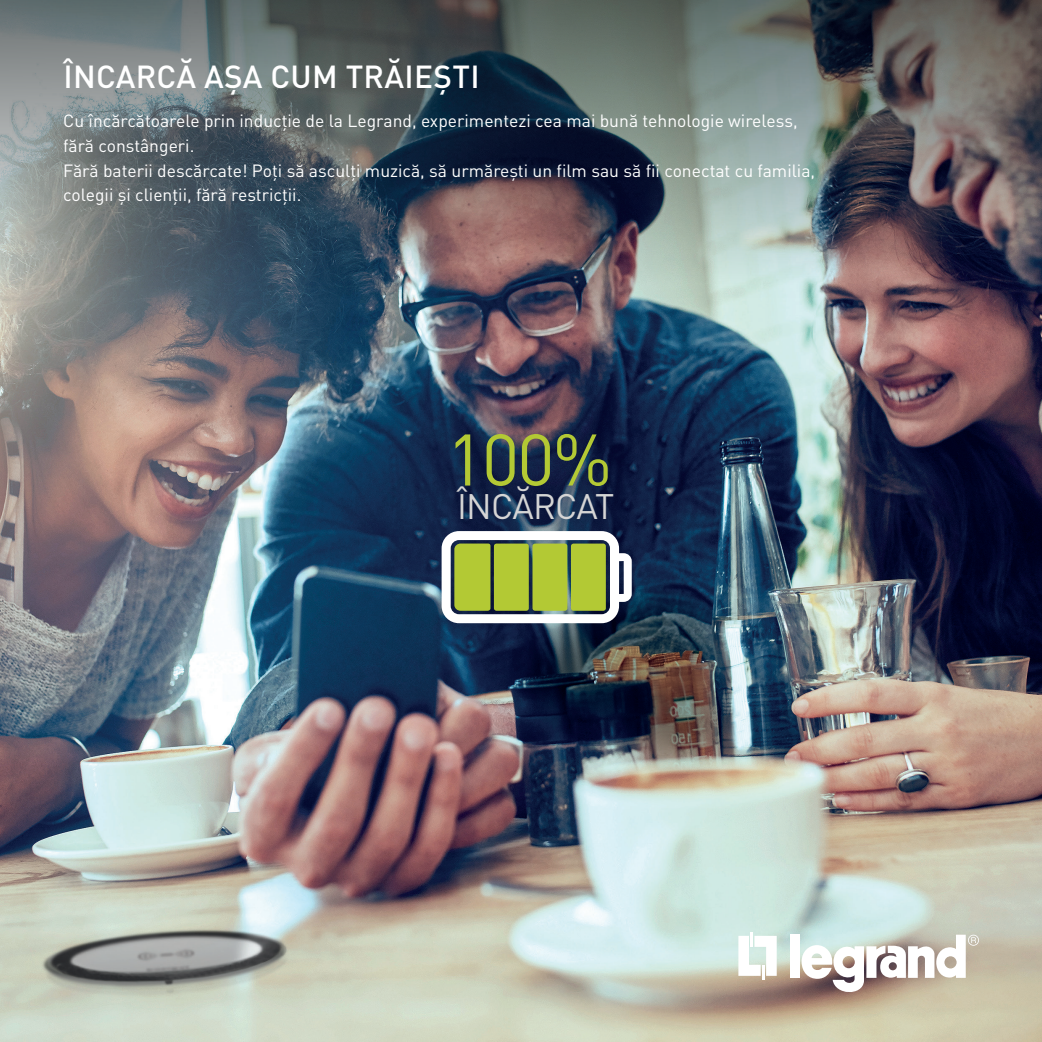
<style>
.page{position:relative;width:1042px;height:1042px;background:#fff}
.page>*{position:absolute;margin:0;border:0;box-sizing:border-box;transform-origin:0 0}
.t1{font:71.75px "DIN Pro";color:#b3c934}
.t2{font:35px "DIN Pro";letter-spacing:-.025em;color:#d5d5d5}
.t3{font:500 31.5px "DIN Pro";letter-spacing:.01em;color:#fff}
.t4{font:17.5px "DIN Pro";color:#fff}
</style>
<div class="page">
<img style="left:0;top:298px;width:1042px;height:744px">
<img style="left:0;top:0;width:1042px;height:298px">
<hr style="left:750px;top:932px;width:3px;height:15px;background:#fff">
<svg style="left:738px;top:936px;width:39px;height:43px"></svg>
<div style="left:790px;top:934px;width:10px;height:44px;background:#fff"></div>
<svg style="left:801px;top:934px;width:178px;height:60px"></svg>
<svg style="left:441px;top:531px;width:191px;height:92px"></svg>
<div style="left:494px;top:543px;width:35px;height:68px;background:#b3c934;border-radius:3px"></div>
<div style="left:532px;top:543px;width:35px;height:68px;background:#b3c934;border-radius:3px"></div>
<div style="left:571px;top:543px;width:35px;height:68px;background:#b3c934;border-radius:3px"></div>
<p class="t3" style="left:63px;top:51px;width:418px">ÎNCARCĂ AȘA CUM TRĂIEȘTI</p>
<p class="t4" style="left:63px;top:107px;width:736px">Cu încărcătoarele prin inducție de la Legrand, experimentezi cea mai bună tehnologie wireless,</p>
<p class="t4" style="left:63px;top:132px;width:133px">fără constângeri.</p>
<p class="t4" style="left:63px;top:156px;width:753px">Fără baterii descărcate! Poți să asculți muzică, să urmărești un film sau să fii conectat cu familia,</p>
<p class="t4" style="left:63px;top:181px;width:240px">colegii și clienții, fără restricții.</p>
<p class="t1" style="left:446px;top:403px;width:167px">100%</p>
<p class="t2" style="left:457px;top:478px;width:159px">ÎNCĂRCAT</p>
</div>
